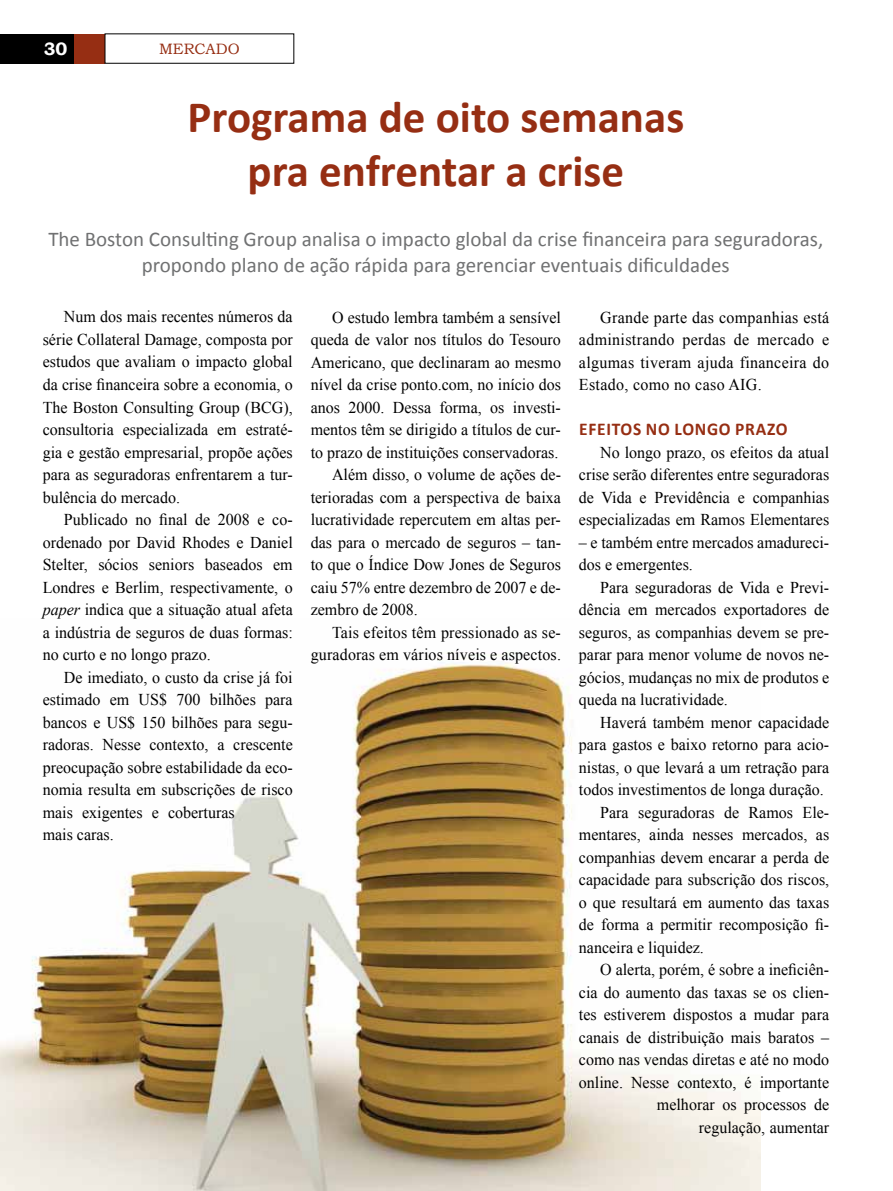
<style>
.page{position:relative;width:893px;height:1191px;background:#fff}
.page>*{position:absolute;margin:0;border:0;box-sizing:border-box;transform-origin:0 0}
.t1{font:700 45px/54px "Calibri";color:#962e13;text-align:center}
.t2{font:21px/25.2px "Calibri";color:#707172;text-align:center}
.t3{font:700 18px "Calibri";letter-spacing:.04em;color:#962e13}
.t4{font:700 18px "Bookman Old Style";color:#fff}
.t5{font:16.5px/22.5px "Times New Roman";color:#000;text-align:justify}
.t6{font:15px "Bookman Old Style";color:#962e13}
.s1{font-style:italic}
</style>
<div class="page">
<div style="left:10px;top:34px;width:95px;height:29px;background:#962e13"></div>
<div style="left:0;top:34px;width:74px;height:29px;background:#000"></div>
<img style="left:0;top:652px;width:760px;height:539px">
<p class="t4" style="left:44px;top:36px;width:25px">30</p>
<p class="t6" style="left:159px;top:39px;width:82px">MERCADO</p>
<h1 class="t1" style="left:188px;top:87px;width:498px">Programa de oito semanas pra enfrentar a crise</h1>
<p class="t2" style="left:48px;top:226px;width:776px">The Boston Consulting Group analisa o impacto global da crise financeira para seguradoras, propondo plano de ação rápida para gerenciar eventuais dificuldades</p>
<p class="t5" style="left:43px;top:305px;width:252px;text-indent:21px">Num dos mais recentes números da série Collateral Damage, composta por estudos que avaliam o impacto global da crise financeira sobre a economia, o The Boston Consulting Group (BCG), consultoria especializada em estraté&shy;gia e gestão empresarial, propõe ações para as seguradoras enfrentarem a tur&shy;bulência do mercado.</p>
<p class="t5" style="left:43px;top:508px;width:252px;text-indent:21px">Publicado no final de 2008 e co&shy;ordenado por David Rhodes e Daniel Stelter, sócios seniors baseados em Londres e Berlim, respectivamente, o <span class="s1">paper</span> indica que a situação atual afeta a indústria de seguros de duas formas: no curto e no longo prazo.</p>
<p class="t5" style="left:43px;top:665px;width:252px;text-align:left;text-indent:21px">De imediato, o custo da crise já foi estimado em US$ 700 bilhões para bancos e US$ 150 bilhões para segu&shy;radoras. Nesse contexto, a crescente preocupação sobre estabilidade da eco&shy;nomia resulta em subscrições de risco mais exigentes e coberturas<br>mais caras.</p>
<p class="t5" style="left:332px;top:305px;width:230px">O estudo lembra também a sensível</p>
<p class="t5" style="left:311px;top:328px;width:252px">queda de valor nos títulos do Tesouro</p>
<p class="t5" style="left:311px;top:350px;width:252px">Americano, que declinaram ao mesmo</p>
<p class="t5" style="left:311px;top:373px;width:252px">nível da crise ponto.com, no início dos</p>
<p class="t5" style="left:311px;top:395px;width:252px">anos 2000. Dessa forma, os investi-</p>
<p class="t5" style="left:311px;top:418px;width:252px">mentos têm se dirigido a títulos de cur-</p>
<p class="t5" style="left:311px;top:440px;width:249px">to prazo de instituições conservadoras.</p>
<p class="t5" style="left:332px;top:463px;width:230px">Além disso, o volume de ações de-</p>
<p class="t5" style="left:311px;top:485px;width:252px">terioradas com a perspectiva de baixa</p>
<p class="t5" style="left:311px;top:508px;width:252px">lucratividade repercutem em altas per-</p>
<p class="t5" style="left:311px;top:530px;width:252px">das para o mercado de seguros – tan-</p>
<p class="t5" style="left:311px;top:553px;width:252px">to que o Índice Dow Jones de Seguros</p>
<p class="t5" style="left:311px;top:576px;width:252px">caiu 57% entre dezembro de 2007 e de-</p>
<p class="t5" style="left:311px;top:598px;width:109px">zembro de 2008.</p>
<p class="t5" style="left:332px;top:621px;width:230px">Tais efeitos têm pressionado as se-</p>
<p class="t5" style="left:311px;top:643px;width:252px">guradoras em vários níveis e aspectos.</p>
<p class="t5" style="left:579px;top:306px;width:252px;text-indent:21px">Grande parte das companhias está administrando perdas de mercado e algumas tiveram ajuda financeira do Estado, como no caso AIG.</p>
<p class="t3" style="left:579px;top:418px;width:18px">Efeit</p>
<p class="t3" style="left:621px;top:418px;width:168px">os no longo prazo</p>
<p class="t5" style="left:579px;top:440px;width:252px;text-indent:21px">No longo prazo, os efeitos da atual crise serão diferentes entre seguradoras de Vida e Previdência e companhias especializadas em Ramos Elementares</p>
<p class="t5" style="left:579px;top:530px;width:252px">– e também entre mercados amadureci&shy;dos e emergentes.</p>
<p class="t5" style="left:579px;top:575px;width:252px;text-indent:21px">Para seguradoras de Vida e Previ&shy;dência em mercados exportadores de seguros, as companhias devem se pre&shy;parar para menor volume de novos ne&shy;gócios, mudanças no mix de produtos e queda na lucratividade.</p>
<p class="t5" style="left:600px;top:710px;width:230px">Haverá também menor capacidade</p>
<p class="t5" style="left:579px;top:733px;width:252px">para gastos e baixo retorno para acio-</p>
<p class="t5" style="left:579px;top:755px;width:252px">nistas, o que levará a um retração para</p>
<p class="t5" style="left:579px;top:778px;width:246px">todos investimentos de longa duração.</p>
<p class="t5" style="left:600px;top:800px;width:230px">Para seguradoras de Ramos Ele-</p>
<p class="t5" style="left:579px;top:823px;width:252px">mentares, ainda nesses mercados, as</p>
<p class="t5" style="left:579px;top:845px;width:252px">companhias devem encarar a perda de</p>
<p class="t5" style="left:579px;top:868px;width:252px">capacidade para subscrição dos riscos,</p>
<p class="t5" style="left:579px;top:890px;width:252px">o que resultará em aumento das taxas</p>
<p class="t5" style="left:579px;top:913px;width:252px">de forma a permitir recomposição fi-</p>
<p class="t5" style="left:579px;top:935px;width:126px">nanceira e liquidez.</p>
<p class="t5" style="left:600px;top:958px;width:230px">O alerta, porém, é sobre a ineficiên-</p>
<p class="t5" style="left:579px;top:980px;width:252px">cia do aumento das taxas se os clien-</p>
<p class="t5" style="left:579px;top:1003px;width:252px">tes estiverem dispostos a mudar para</p>
<p class="t5" style="left:579px;top:1025px;width:252px">canais de distribuição mais baratos –</p>
<p class="t5" style="left:579px;top:1048px;width:252px">como nas vendas diretas e até no modo</p>
<p class="t5" style="left:579px;top:1070px;width:252px">online. Nesse contexto, é importante</p>
<p class="t5" style="left:657px;top:1093px;width:174px">melhorar os processos de</p>
<p class="t5" style="left:699px;top:1115px;width:132px">regulação, aumentar</p>
</div>
